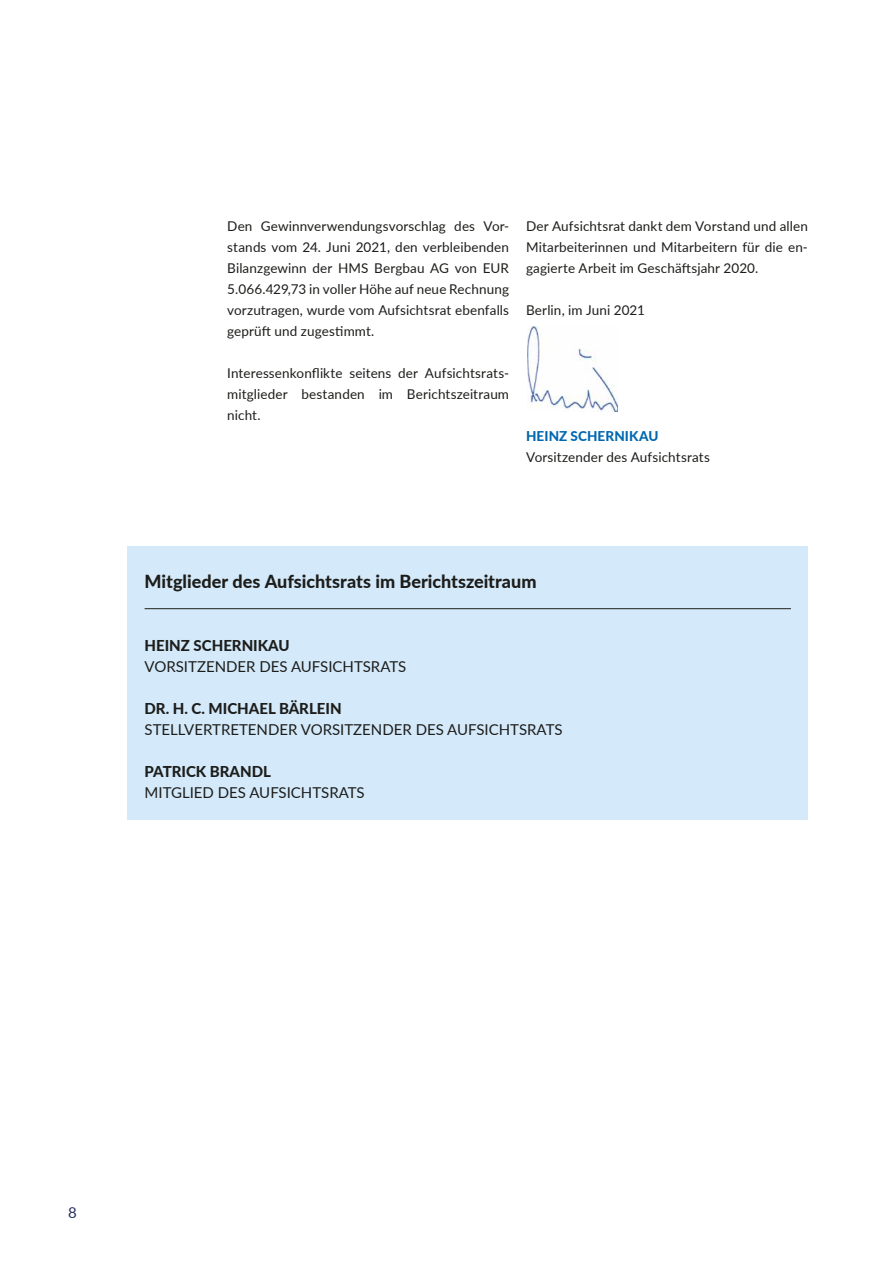
<style>
.page{position:relative;width:893px;height:1263px;background:#fff}
.page>*{position:absolute;margin:0;border:0;box-sizing:border-box;transform-origin:0 0}
.t1{font:800 18px "Lato";color:#1d1d1b}
.t2{font:15px "Lato";color:#1d1d1b}
.t3{font:800 15px "Lato";color:#1d1d1b}
.t4{font:15px "Lato";color:#222d5c}
.t5{font:13.5px/21px "Lato";letter-spacing:.01em;color:#1d1d1b;text-align:justify}
.t6{font:800 13.5px "Lato";letter-spacing:.01em;color:#0067b1}
</style>
<div class="page">
<div style="left:128px;top:546px;width:680px;height:273px;background:#d4eafa"></div>
<hr style="left:145px;top:608px;width:646px;height:1px;background:#1d1d1b">
<img style="left:528px;top:326px;width:90px;height:85px">
<p class="t5" style="left:227px;top:215px;width:283px">Den Gewinnverwendungsvorschlag des Vor&shy;stands vom 24. Juni 2021, den verbleibenden Bilanzgewinn der HMS Bergbau AG von EUR 5.066.429,73 in voller Höhe auf neue Rechnung vorzutragen, wurde vom Aufsichtsrat ebenfalls geprüft und zugestimmt.</p>
<p class="t5" style="left:227px;top:362px;width:283px">Interessenkonflikte seitens der Aufsichtsrats&shy;mitglieder bestanden im Berichtszeitraum nicht.</p>
<p class="t5" style="left:526px;top:215px;width:283px">Der Aufsichtsrat dankt dem Vorstand und allen Mitarbeiterinnen und Mitarbeitern für die en&shy;gagierte Arbeit im Geschäftsjahr 2020.</p>
<p class="t5" style="left:526px;top:299px;width:120px">Berlin, im Juni 2021</p>
<p class="t6" style="left:526px;top:426px;width:134px">HEINZ SCHERNIKAU</p>
<p class="t5" style="left:526px;top:446px;width:185px">Vorsitzender des Aufsichtsrats</p>
<h1 class="t1" style="left:145px;top:568px;width:393px">Mitglieder des Aufsichtsrats im Berichtszeitraum</h1>
<p class="t3" style="left:145px;top:634px;width:147px">HEINZ SCHERNIKAU</p>
<p class="t2" style="left:145px;top:656px;width:263px">VORSITZENDER DES AUFSICHTSRATS</p>
<p class="t3" style="left:145px;top:697px;width:199px">DR. H. C. MICHAEL BÄRLEIN</p>
<p class="t2" style="left:145px;top:719px;width:420px">STELLVERTRETENDER VORSITZENDER DES AUFSICHTSRATS</p>
<p class="t3" style="left:145px;top:760px;width:128px">PATRICK BRANDL</p>
<p class="t2" style="left:145px;top:782px;width:222px">MITGLIED DES AUFSICHTSRATS</p>
<p class="t4" style="left:68px;top:1202px;width:10px">8</p>
</div>
